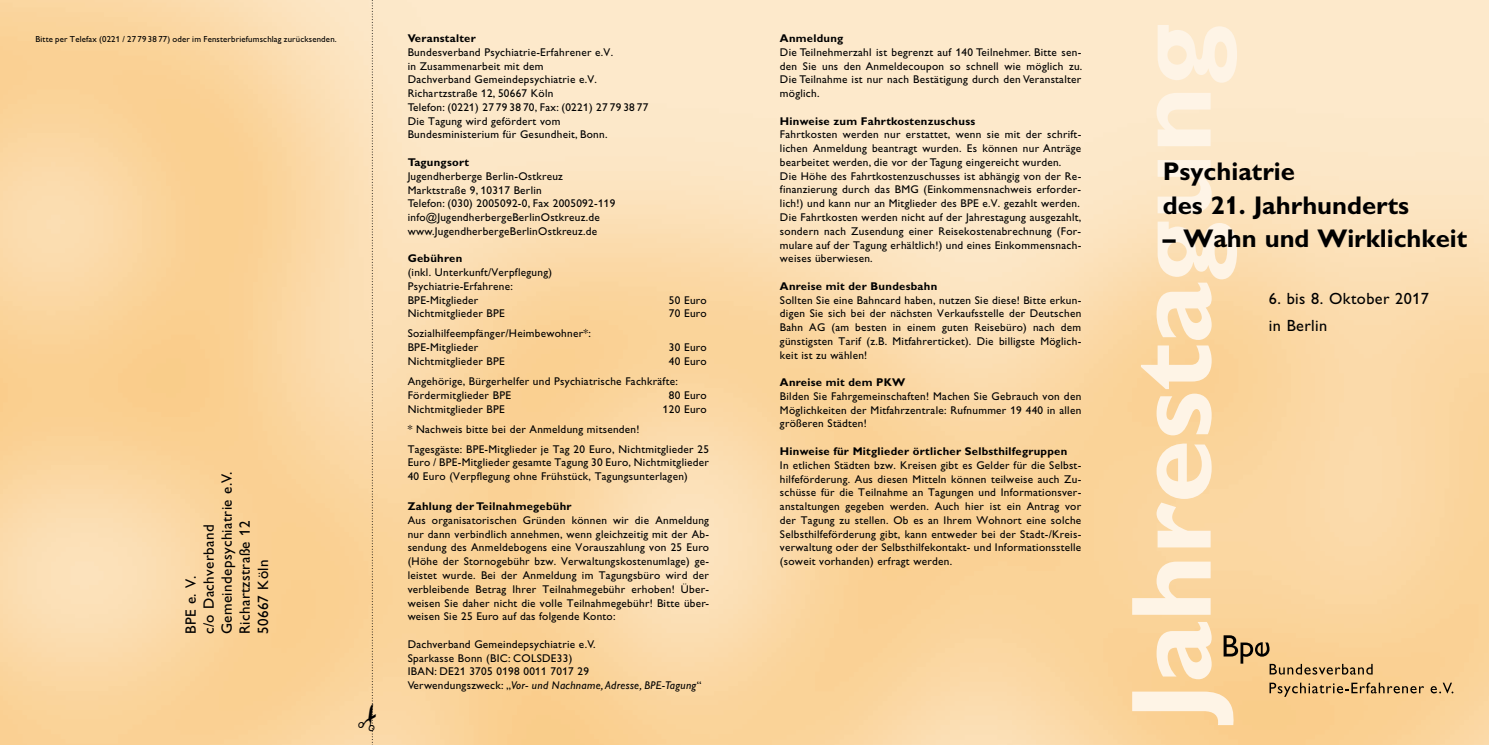
<style>
.page{position:relative;width:1489px;height:745px;background:#fff}
.page>*{position:absolute;margin:0;border:0;box-sizing:border-box;transform-origin:0 0}
.t1{font:700 115px "Gill Alt One";color:#fef4e6}
.t2{font:700 25.62px/33.8px "Gill Alt One";color:#000}
.t3{font:16.25px/27.5px "Gill Alt One";letter-spacing:.025em;color:#000}
.t4{font:15px/18px "Gill Alt One";letter-spacing:.025em;color:#000}
.t5{font:11.25px/13.8px "Gill Alt One";letter-spacing:.025em;color:#000}
.t6{font:700 11.25px "Gill Alt One";letter-spacing:.025em;color:#000}
.t7{font:8.75px "Gill Alt One";letter-spacing:.02em;color:#000}
.s1{font-style:italic}
</style>
<div class="page">
<img style="left:0;top:0;width:1488px;height:744px">
<svg style="left:1269px;top:682px;width:154px;height:14px;background:#c6a471"></svg>
<svg style="left:1430px;top:682px;width:23px;height:11px"></svg>
<svg style="left:1223px;top:635px;width:149px;height:39px;background:#dbb781"></svg>
<svg style="left:357px;top:0;width:22px;height:745px;background:#fadbad"></svg>
<p class="t7" style="left:35px;top:34px;width:303px">Bitte per Telefax (0221 / 27 79 38 77) oder im Fensterbriefumschlag zurücksenden.</p>
<h3 class="t4" style="left:182px;top:633px;width:164px;rotate:-90deg">BPE e. V.<br>c/o Dachverband<br>Gemeindepsychiatrie e.V.<br>Richartzstraße 12<br>50667 Köln</h3>
<p class="t6" style="left:407px;top:32px;width:70px">Veranstalter</p>
<p class="t5" style="left:407px;top:45px;width:242px">Bundesverband Psychiatrie-Erfahrener e.V.<br>in Zusammenarbeit mit dem<br>Dachverband Gemeindepsychiatrie e.V.<br>Richartzstraße 12, 50667 Köln<br>Telefon: (0221) 27 79 38 70, Fax: (0221) 27 79 38 77<br>Die Tagung wird gefördert vom Bundesministerium für Gesundheit, Bonn.</p>
<p class="t6" style="left:407px;top:155px;width:63px">Tagungsort</p>
<p class="t5" style="left:407px;top:169px;width:209px">Jugendherberge Berlin-Ostkreuz Marktstraße 9, 10317 Berlin<br>Telefon: (030) 2005092-0, Fax 2005092-119 info@JugendherbergeBerlinOstkreuz.de www.JugendherbergeBerlinOstkreuz.de</p>
<p class="t6" style="left:407px;top:252px;width:56px">Gebühren</p>
<p class="t5" style="left:407px;top:265px;width:146px">(inkl. Unterkunft/Verpflegung)<br>Psychiatrie-Erfahrene:<br>BPE-Mitglieder</p>
<p class="t5" style="left:669px;top:293px;width:39px">50 Euro</p>
<p class="t5" style="left:407px;top:306px;width:99px">Nichtmitglieder BPE</p>
<p class="t5" style="left:669px;top:306px;width:39px">70 Euro</p>
<p class="t5" style="left:407px;top:326px;width:185px">Sozialhilfeempfänger/Heimbewohner*:<br>BPE-Mitglieder</p>
<p class="t5" style="left:669px;top:340px;width:39px">30 Euro</p>
<p class="t5" style="left:407px;top:351px;width:300px;line-height:20px;text-indent:261px">40 Euro<br>Angehörige, Bürgerhelfer und Psychiatrische Fachkräfte:</p>
<p class="t5" style="left:407px;top:388px;width:105px">Fördermitglieder BPE</p>
<p class="t5" style="left:669px;top:388px;width:39px">80 Euro</p>
<p class="t5" style="left:407px;top:401px;width:99px">Nichtmitglieder BPE</p>
<p class="t5" style="left:663px;top:401px;width:45px">120 Euro</p>
<p class="t5" style="left:407px;top:418px;width:303px;line-height:20px">* Nachweis bitte bei der Anmeldung mitsenden!<br>Tagesgäste: BPE-Mitglieder je Tag 20 Euro, Nichtmitglieder 25</p>
<p class="t5" style="left:407px;top:455px;width:303px">Euro / BPE-Mitglieder gesamte Tagung 30 Euro, Nichtmitglieder<br>40 Euro (Verpflegung ohne Frühstück, Tagungsunterlagen)</p>
<p class="t6" style="left:407px;top:499px;width:165px">Zahlung der Teilnahmegebühr</p>
<p class="t5" style="left:407px;top:513px;width:303px;text-align:justify">Aus organisatorischen Gründen können wir die Anmeldung nur dann verbindlich annehmen, wenn gleichzeitig mit der Ab&shy;sendung des Anmeldebogens eine Vorauszahlung von 25 Euro (Höhe der Stornogebühr bzw. Verwaltungskostenumlage) ge&shy;leistet wurde. Bei der Anmeldung im Tagungsbüro wird der verbleibende Betrag Ihrer Teilnahmegebühr erhoben! Über&shy;weisen Sie daher nicht die volle Teilnahmegebühr! Bitte über&shy;weisen Sie 25 Euro auf das folgende Konto:</p>
<p class="t5" style="left:407px;top:636px;width:295px">Dachverband Gemeindepsychiatrie e.V.<br>Sparkasse Bonn (BIC: COLSDE33)<br>IBAN: DE21 3705 0198 0011 7017 29<br>Verwendungszweck: „<span class="s1">Vor- und Nachname, Adresse, BPE-Tagung</span>“</p>
<p class="t5" style="left:407px;top:354px;width:99px">Nichtmitglieder BPE</p>
<p class="t6" style="left:780px;top:32px;width:65px">Anmeldung</p>
<p class="t5" style="left:780px;top:45px;width:304px;text-align:justify">Die Teilnehmerzahl ist begrenzt auf 140 Teilnehmer. Bitte sen&shy;den Sie uns den Anmeldecoupon so schnell wie möglich zu.<br>Die Teilnahme ist nur nach Bestätigung durch den Veranstalter möglich.</p>
<p class="t6" style="left:780px;top:114px;width:197px">Hinweise zum Fahrtkostenzuschuss</p>
<p class="t5" style="left:780px;top:128px;width:303px">Fahrtkosten werden nur erstattet, wenn sie mit der schrift&shy;lichen Anmeldung beantragt wurden. Es können nur Anträge bearbeitet werden, die vor der Tagung eingereicht wurden.<br>Die Höhe des Fahrtkostenzuschusses ist abhängig von der Re&shy;finanzierung durch das BMG (Einkommensnachweis erforder&shy;lich!) und kann nur an Mitglieder des BPE e.V. gezahlt werden.<br>Die Fahrtkosten werden nicht auf der Jahrestagung ausgezahlt, sondern nach Zusendung einer Reisekostenabrechnung (For&shy;mulare auf der Tagung erhältlich!) und eines Einkommensnach&shy;weises überwiesen.</p>
<p class="t6" style="left:780px;top:279px;width:159px">Anreise mit der Bundesbahn</p>
<p class="t5" style="left:780px;top:293px;width:303px;text-align:justify">Sollten Sie eine Bahncard haben, nutzen Sie diese! Bitte erkun&shy;digen Sie sich bei der nächsten Verkaufsstelle der Deutschen Bahn AG (am besten in einem guten Reisebüro) nach dem günstigsten Tarif (z.B. Mitfahrerticket). Die billigste Möglich&shy;keit ist zu wählen!</p>
<p class="t6" style="left:780px;top:375px;width:127px">Anreise mit dem PKW</p>
<p class="t5" style="left:780px;top:389px;width:303px;text-align:justify">Bilden Sie Fahrgemeinschaften! Machen Sie Gebrauch von den Möglichkeiten der Mitfahrzentrale: Rufnummer 19 440 in allen größeren Städten!</p>
<p class="t6" style="left:780px;top:444px;width:289px">Hinweise für Mitglieder örtlicher Selbsthilfegruppen</p>
<p class="t5" style="left:780px;top:457px;width:303px;text-align:justify">In etlichen Städten bzw. Kreisen gibt es Gelder für die Selbst&shy;hilfeförderung. Aus diesen Mitteln können teilweise auch Zu&shy;schüsse für die Teilnahme an Tagungen und Informationsver&shy;anstaltungen gegeben werden. Auch hier ist ein Antrag vor der Tagung zu stellen. Ob es an Ihrem Wohnort eine solche Selbsthilfeförderung gibt, kann entweder bei der Stadt-/Kreis&shy;verwaltung oder der Selbsthilfekontakt- und Informationsstelle (soweit vorhanden) erfragt werden.</p>
<h1 class="t1" style="left:1103px;top:721px;width:699px;rotate:-90deg">Jahrestagung</h1>
<h2 class="t2" style="left:1162px;top:154px;width:248px">Psychiatrie<br>des 21. Jahrhunderts</h2>
<h2 class="t2" style="left:1162px;top:221px;width:306px">– Wahn und Wirklichkeit</h2>
<h3 class="t3" style="left:1268px;top:284px;width:162px">6. bis 8. Oktober 2017 in Berlin</h3>
</div>
